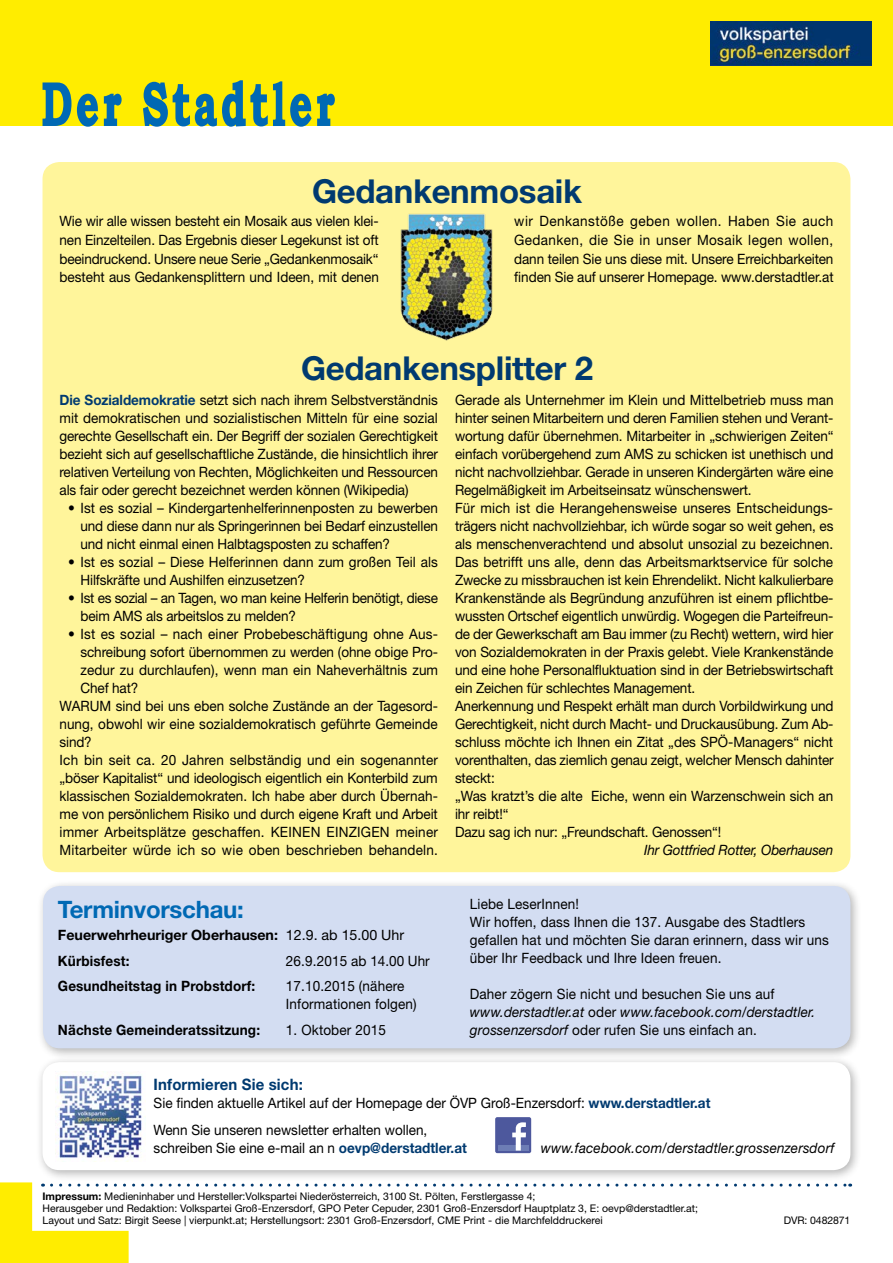
<style>
.page{position:relative;width:893px;height:1263px;background:#fff}
.page>*{position:absolute;margin:0;border:0;box-sizing:border-box;transform-origin:0 0}
.t1{font:700 33px "Helvetica Neue LT Std";letter-spacing:-.01em;color:#003a70}
.t2{font:700 24px "Helvetica Neue LT Std";letter-spacing:-.01em;color:#0069b4}
.t3{font:700 15.75px "Helvetica Neue LT Std";letter-spacing:.01em;color:#003a70;scale:.95 1}
.t4{font:14.25px/18px "Helvetica Neue LT Std";letter-spacing:-.005em;color:#000;scale:.95 1}
.t5{font:14.25px "Helvetica Neue LT Std";letter-spacing:.015em;color:#000;scale:.95 1}
.t6{font:700 14.25px/25.7px "Helvetica Neue LT Std";letter-spacing:.01em;color:#000}
.t7{font:700 14.25px "Helvetica Neue LT Std";letter-spacing:.01em;color:#000;scale:.95 1}
.t8{font:italic 14.25px "Helvetica Neue LT Std";letter-spacing:.01em;color:#000;scale:.95 1}
.t9{font:italic 14.25px "Helvetica Neue LT Std";letter-spacing:-.01em;color:#000;scale:.95 1}
.t10{font:10.5px/12px "Helvetica Neue LT Std";color:#000}
.s1{font-weight:700;color:#003a70}
.s2{font-weight:400}
.s3{font-style:italic}
.s4{font-weight:700}
</style>
<div class="page">
<div style="left:0;top:0;width:893px;height:126px;background:#ffed00"></div>
<img style="left:710px;top:21px;width:162px;height:45px">
<div style="left:36px;top:1056px;width:826px;height:126px;background:#000;opacity:.3"></div>
<div style="left:43px;top:1062px;width:807px;height:108px;background:#fff;border-radius:17px"></div>
<svg style="left:43px;top:82px;width:28px;height:44px"></svg>
<svg style="left:104px;top:94px;width:18px;height:32px"></svg>
<svg style="left:77px;top:94px;width:21px;height:33px"></svg>
<svg style="left:143px;top:80px;width:192px;height:47px"></svg>
<svg style="left:0;top:1182px;width:851px;height:81px"></svg>
<div style="left:495px;top:1117px;width:36px;height:36px;background:#4d589d;border-radius:2px"></div>
<div style="left:498px;top:1145px;width:31px;height:5px;background:#6d7db5"></div>
<svg style="left:512px;top:1122px;width:14px;height:28px"></svg>
<img style="left:56px;top:1071px;width:90px;height:87px">
<div style="left:37px;top:879px;width:825px;height:181px;background:#000;opacity:.3"></div>
<div style="left:43px;top:886px;width:807px;height:162px;background:#d3ddf2;border-radius:17px"></div>
<div style="left:43px;top:162px;width:807px;height:710px;background:#fff59b;border-radius:17px"></div>
<img style="left:400px;top:213px;width:93px;height:128px">
<h1 class="t1" style="left:312px;top:171px;width:272px">Gedankenmosaik</h1>
<p class="t4" style="left:60px;top:212px;width:338px;line-height:18.8px;text-align:justify">Wie wir alle wissen besteht ein Mosaik aus vielen klei&shy;nen Einzelteilen. Das Ergebnis dieser Legekunst ist oft beeindruckend. Unsere neue Serie „Gedankenmosaik“ besteht aus Gedankensplittern und Ideen, mit denen</p>
<p class="t4" style="left:514px;top:212px;width:338px;line-height:18.8px;text-align:justify">wir Denkanstöße geben wollen. Haben Sie auch Gedanken, die Sie in unser Mosaik legen wollen, dann teilen Sie uns diese mit. Unsere Erreichbarkeiten finden Sie auf unserer Homepage. www.derstadtler.at</p>
<h1 class="t1" style="left:301px;top:348px;width:293px">Gedankensplitter 2</h1>
<p class="t4" style="left:60px;top:391px;width:400px;text-align:justify"><span class="s1">Die Sozialdemokratie</span> setzt sich nach ihrem Selbstverständnis mit demokratischen und sozialistischen Mitteln für eine sozial gerechte Gesellschaft ein. Der Begriff der sozialen Gerechtigkeit bezieht sich auf gesellschaftliche Zustände, die hinsichtlich ihrer relativen Verteilung von Rechten, Möglichkeiten und Ressourcen als fair oder gerecht bezeichnet werden können (Wikipedia)</p>
<p class="t4" style="left:81px;top:499px;width:378px;text-align:justify;text-indent:-13px">• Ist es sozial – Kindergartenhelferinnenposten zu bewerben und diese dann nur als Springerinnen bei Bedarf einzustellen und nicht einmal einen Halbtagsposten zu schaffen?</p>
<p class="t4" style="left:81px;top:553px;width:378px;text-indent:-12px">• Ist es sozial – Diese Helferinnen dann zum großen Teil als<br>Hilfskräfte und Aushilfen einzusetzen?</p>
<p class="t4" style="left:81px;top:589px;width:378px;text-indent:-13px">• Ist es sozial – an Tagen, wo man keine Helferin benötigt, diese beim AMS als arbeitslos zu melden?</p>
<p class="t4" style="left:68px;top:625px;width:391px">• Ist es sozial – nach einer Probebeschäftigung ohne Aus-</p>
<p class="t4" style="left:81px;top:643px;width:378px">schreibung sofort übernommen zu werden (ohne obige Pro-</p>
<p class="t4" style="left:81px;top:661px;width:378px">zedur zu durchlaufen), wenn man ein Naheverhältnis zum</p>
<p class="t4" style="left:81px;top:679px;width:62px">Chef hat?</p>
<p class="t4" style="left:60px;top:697px;width:400px">WARUM sind bei uns eben solche Zustände an der Tagesord-</p>
<p class="t4" style="left:60px;top:715px;width:400px">nung, obwohl wir eine sozialdemokratisch geführte Gemeinde</p>
<p class="t4" style="left:60px;top:733px;width:36px">sind?</p>
<p class="t5" style="left:60px;top:751px;width:400px">Ich bin seit ca. 20 Jahren selbständig und ein sogenannter</p>
<p class="t4" style="left:60px;top:769px;width:400px">„böser Kapitalist“ und ideologisch eigentlich ein Konterbild zum</p>
<p class="t4" style="left:60px;top:787px;width:400px">klassischen Sozialdemokraten. Ich habe aber durch Übernah-</p>
<p class="t4" style="left:60px;top:805px;width:400px">me von persönlichem Risiko und durch eigene Kraft und Arbeit</p>
<p class="t5" style="left:60px;top:823px;width:400px">immer Arbeitsplätze geschaffen. KEINEN EINZIGEN meiner</p>
<p class="t5" style="left:60px;top:841px;width:400px">Mitarbeiter würde ich so wie oben beschrieben behandeln.</p>
<h2 class="t2" style="left:58px;top:894px;width:187px">Terminvorschau:</h2>
<p class="t6" style="left:58px;top:922px;width:348px">Feuerwehrheuriger Oberhausen: <span class="s2">12.9. ab 15.00 Uhr<br></span>Kürbisfest:</p>
<p class="t4" style="left:286px;top:951px;width:153px">26.9.2015 ab 14.00 Uhr</p>
<p class="t7" style="left:58px;top:977px;width:209px">Gesundheitstag in Probstdorf:</p>
<p class="t4" style="left:286px;top:977px;width:139px">17.10.2015 (nähere<br>Informationen folgen)</p>
<p class="t7" style="left:58px;top:1021px;width:214px">Nächste Gemeinderatssitzung:</p>
<p class="t4" style="left:286px;top:1021px;width:107px">1. Oktober 2015</p>
<p class="t4" style="left:455px;top:391px;width:400px">Gerade als Unternehmer im Klein und Mittelbetrieb muss man hinter seinen Mitarbeitern und deren Familien stehen und Verant&shy;wortung dafür übernehmen. Mitarbeiter in „schwierigen Zeiten“ einfach vorübergehend zum AMS zu schicken ist unethisch und nicht nachvollziehbar. Gerade in unseren Kindergärten wäre eine Regelmäßigkeit im Arbeitseinsatz wünschenswert.<br>Für mich ist die Herangehensweise unseres Entscheidungs&shy;trägers nicht nachvollziehbar, ich würde sogar so weit gehen, es als menschenverachtend und absolut unsozial zu bezeichnen.<br>Das betrifft uns alle, denn das Arbeitsmarktservice für solche Zwecke zu missbrauchen ist kein Ehrendelikt. Nicht kalkulierbare Krankenstände als Begründung anzuführen ist einem pflichtbe&shy;wussten Ortschef eigentlich unwürdig. Wogegen die Parteifreun&shy;de der Gewerkschaft am Bau immer (zu Recht) wettern, wird hier von Sozialdemokraten in der Praxis gelebt. Viele Krankenstände und eine hohe Personalfluktuation sind in der Betriebswirtschaft ein Zeichen für schlechtes Management.<br>Anerkennung und Respekt erhält man durch Vorbildwirkung und Gerechtigkeit, nicht durch Macht- und Druckausübung. Zum Ab&shy;schluss möchte ich Ihnen ein Zitat „des SPÖ-Managers“ nicht vorenthalten, das ziemlich genau zeigt, welcher Mensch dahinter steckt:<br>„Was kratzt’s die alte Eiche, wenn ein Warzenschwein sich an ihr reibt!“<br>Dazu sag ich nur: „Freundschaft. Genossen“!</p>
<p class="t9" style="left:644px;top:841px;width:201px">Ihr Gottfried Rotter, Oberhausen</p>
<p class="t4" style="left:470px;top:894px;width:380px">Liebe LeserInnen!<br>Wir hoffen, dass Ihnen die 137. Ausgabe des Stadtlers gefallen hat und möchten Sie daran erinnern, dass wir uns über Ihr Feedback und Ihre Ideen freuen.</p>
<p class="t4" style="left:470px;top:984px;width:365px">Daher zögern Sie nicht und besuchen Sie uns auf <span class="s3">www.derstadtler.at</span> oder <span class="s3">www.facebook.com/derstadtler. grossenzersdorf</span> oder rufen Sie uns einfach an.</p>
<p class="t3" style="left:154px;top:1075px;width:159px">Informieren Sie sich:</p>
<p class="t4" style="left:154px;top:1089px;width:588px;line-height:27px">Sie finden aktuelle Artikel auf der Homepage der ÖVP Groß-Enzersdorf: <span class="s1">www.derstadtler.at<br></span>Wenn Sie unseren newsletter erhalten wollen,</p>
<p class="t4" style="left:154px;top:1139px;width:331px">schreiben Sie eine e-mail an n <span class="s1">oevp@derstadtler.at</span></p>
<p class="t10" style="left:43px;top:1190px;width:657px"><span class="s4">Impressum:</span> Medieninhaber und Hersteller:Volkspartei Niederösterreich, 3100 St. Pölten, Ferstlergasse 4;<br>Herausgeber und Redaktion: Volkspartei Groß-Enzersdorf, GPO Peter Cepuder, 2301 Groß-Enzersdorf Hauptplatz 3, E: oevp@derstadtler.at;<br>Layout und Satz: Birgit Seese | vierpunkt.at; Herstellungsort: 2301 Groß-Enzersdorf, CME Print - die Marchfelddruckerei</p>
<p class="t8" style="left:541px;top:1139px;width:311px">www.facebook.com/derstadtler.grossenzersdorf</p>
<p class="t10" style="left:784px;top:1214px;width:68px">DVR: 0482871</p>
</div>
